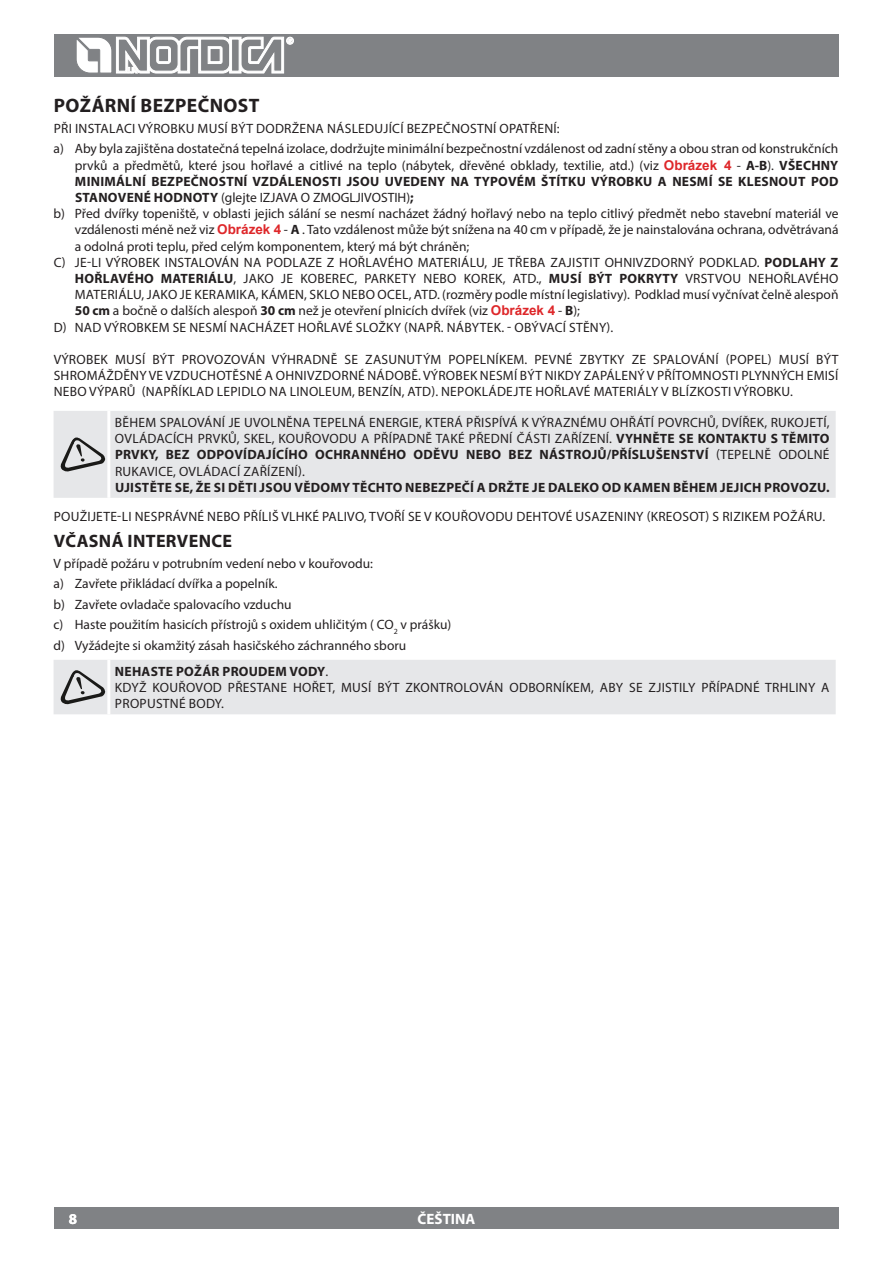
<style>
.page{position:relative;width:893px;height:1263px;background:#fff}
.page>*{position:absolute;margin:0;border:0;box-sizing:border-box;transform-origin:0 0}
.t1{font:700 19.5px "Myriad Pro";letter-spacing:.02em;color:#231f20}
.t2{font:700 18px "Myriad Pro";letter-spacing:.02em;color:#231f20}
.t3{font:700 15px "Myriad Pro";color:#fff}
.t4{font:13.5px/16.2px "Myriad Pro";letter-spacing:.02em;color:#231f20}
.t5{font:13.5px/20.4px "Myriad Pro";color:#231f20}
.t6{font:700 13.5px "Myriad Pro";letter-spacing:.02em;color:#231f20}
.s1{font-family:"Arial";font-weight:700;color:#de272a}
.s2{font-weight:700}
</style>
<div class="page">
<div style="left:54px;top:34px;width:785px;height:43px;background:#808285"></div>
<div style="left:54px;top:1208px;width:785px;height:21px;background:#808285"></div>
<div style="left:286px;top:37px;width:8px;height:7px;border:1px solid #fff;border-radius:50%"></div>
<svg style="left:76px;top:37px;width:217px;height:37px"></svg>
<div style="left:54px;top:411px;width:782px;height:87px;background:#e6e7e9"></div>
<hr style="left:107px;top:411px;width:3px;height:87px;background:#fff">
<svg style="left:60px;top:436px;width:45px;height:36px;background:#b3b4b5"></svg>
<div style="left:54px;top:660px;width:782px;height:54px;background:#e6e7e9"></div>
<h1 class="t1" style="left:54px;top:93px;width:207px">POŽÁRNÍ BEZPEČNOST</h1>
<p class="t4" style="left:54px;top:118px;width:786px;line-height:20.4px">PŘI INSTALACI VÝROBKU MUSÍ BÝT DODRŽENA NÁSLEDUJÍCÍ BEZPEČNOSTNÍ OPATŘENÍ:<br>A) ABY BYLA ZAJIŠTĚNA DOSTATEČNÁ TEPELNÁ IZOLACE, DODRŽUJTE MINIMÁLNÍ BEZPEČNOSTNÍ VZDÁLENOST OD ZADNÍ STĚNY A OBOU STRAN OD KONSTRUKČNÍCH</p>
<p class="t5" style="left:75px;top:157px;width:765px;line-height:16.2px">PRVKŮ A PŘEDMĚTŮ, KTERÉ JSOU HOŘLAVÉ A CITLIVÉ NA TEPLO (NÁBYTEK, DŘEVĚNÉ OBKLADY, TEXTILIE, ATD.) (VIZ <span class="s1">Obrázek 4</span> - <span class="s2">A-B</span>). <span class="s2">VŠECHNY<br>MINIMÁLNÍ BEZPEČNOSTNÍ</span></p>
<p class="t6" style="left:252px;top:172px;width:52px">VZDÁLENOST</p>
<p class="t6" style="left:337px;top:172px;width:163px">I JSOU UVEDENY NA TYPOV</p>
<p class="t6" style="left:517px;top:172px;width:101px">ÉM ŠTÍTKU VÝROB</p>
<p class="t6" style="left:635px;top:172px;width:129px">KU A NESMÍ SE KLESNO</p>
<p class="t6" style="left:789px;top:172px;width:51px">UTPOD</p>
<p class="t6" style="left:75px;top:189px;width:10px">STANOVEN</p>
<p class="t6" style="left:144px;top:189px;width:49px">É HODNOT</p>
<p class="t4" style="left:210px;top:189px;width:57px"><span class="s2">Y</span> (GLEJTE IZJAVA</p>
<p class="t4" style="left:301px;top:189px;width:23px">O ZMO</p>
<p class="t4" style="left:341px;top:189px;width:16px">GLJIVOSTI</p>
<p class="t4" style="left:398px;top:189px;width:18px">H)<span class="s2">;</span></p>
<p class="t5" style="left:54px;top:203px;width:786px">B) PŘED DVÍŘKY TOPENIŠTĚ, V OBLASTI JEJICH SÁLÁNÍ SE NESMÍ NACHÁZET ŽÁDNÝ HOŘLAVÝ NEBO NA TEPLO CITLIVÝ PŘEDMĚT NEBO STAVEBNÍ MATERIÁL VE</p>
<p class="t5" style="left:75px;top:219px;width:765px">VZDÁLENOSTI MÉNĚ NEŽ VIZ <span class="s1">Obrázek 4</span> - <span class="s2">A</span> . TATO VZDÁLENOST MŮŽE BÝT SNÍŽENA NA 40 CM V PŘÍPADĚ, ŽE JE NAINSTALOVÁNA OCHRANA, ODVĚTRÁVANÁ</p>
<p class="t5" style="left:75px;top:236px;width:396px">A ODOLNÁ PROTI TEPLU, PŘED CELÝM KOMPONENTEM, KTERÝ MÁ BÝT CHRÁNĚN;</p>
<p class="t4" style="left:54px;top:254px;width:785px">C) JE-LI VÝROBEK INSTALOVÁN NA PODLAZE Z HOŘLAVÉHO MATERIÁLU, JE TŘEBA ZAJISTIT OHNIVZDORNÝ PODKLAD. <span class="s2">PODLAHY Z</span></p>
<p class="t6" style="left:75px;top:270px;width:107px">HOŘLAVÉHO MATER</p>
<p class="t4" style="left:204px;top:270px;width:636px"><span class="s2">IÁLU</span>, JAKO JE KOBEREC, PARKETY NEBO KOREK, ATD., <span class="s2">MUSÍ BÝT POKRYTY</span> VRSTVOU NEHOŘLAVÉHO</p>
<p class="t4" style="left:75px;top:286px;width:765px">MATERIÁLU, JAKO JE KERAMIKA, KÁMEN, SKLO NEBO OCEL, ATD. (ROZMĚRY PODLE MÍSTNÍ LEGISLATIVY). PODKLAD MUSÍ VYČNÍVAT ČELNĚ ALESPOŇ</p>
<p class="t5" style="left:75px;top:300px;width:507px"><span class="s2">50 CM</span> A BOČNĚ O DALŠÍCH ALESPOŇ <span class="s2">30 CM</span> NEŽ JE OTEVŘENÍ PLNICÍCH DVÍŘEK (VIZ <span class="s1">Obrázek 4</span> - <span class="s2">B</span>);</p>
<p class="t4" style="left:54px;top:319px;width:561px">D) NAD VÝROBKEM SE NESMÍ NACHÁZET HOŘLAVÉ SLOŽKY (NAPŘ. NÁBYTEK. - OBÝVACÍ STĚNY).</p>
<p class="t4" style="left:54px;top:351px;width:786px;text-align:justify">VÝROBEK MUSÍ BÝT PROVOZOVÁN VÝHRADNĚ SE ZASUNUTÝM POPELNÍKEM. PEVNÉ ZBYTKY ZE SPALOVÁNÍ (POPEL) MUSÍ BÝT SHROMÁŽDĚNY VE VZDUCHOTĚSNÉ A OHNIVZDORNÉ NÁDOBĚ. VÝROBEK NESMÍ BÝT NIKDY ZAPÁLENÝ V PŘÍTOMNOSTI PLYNNÝCH EMISÍ NEBO VÝPARŮ (NAPŘÍKLAD LEPIDLO NA LINOLEUM, BENZÍN, ATD). NEPOKLÁDEJTE HOŘLAVÉ MATERIÁLY V BLÍZKOSTI VÝROBKU.</p>
<p class="t4" style="left:115px;top:414px;width:716px">BĚHEM SPALOVÁNÍ JE UVOLNĚNA TEPELNÁ ENERGIE, KTERÁ PŘISPÍVÁ K VÝRAZNÉMU OHŘÁTÍ POVRCHŮ, DVÍŘEK, RUKOJETÍ,<br>OVLÁDACÍCH PRVKŮ, SKEL, KOUŘOVODU A PŘÍPADNĚ TAKÉ PŘEDNÍ ČÁSTI ZAŘÍZENÍ. <span class="s2">VYHNĚTE SE KONTA</span></p>
<p class="t6" style="left:741px;top:430px;width:81px">KTU S TĚMITO</p>
<p class="t6" style="left:115px;top:446px;width:9px">PRV</p>
<p class="t6" style="left:140px;top:446px;width:35px">KY, BEZ</p>
<p class="t6" style="left:197px;top:446px;width:29px">ODPOVÍ</p>
<p class="t6" style="left:247px;top:446px;width:106px">DAJÍCÍHO OCHRANN</p>
<p class="t6" style="left:380px;top:446px;width:96px">ÉHO ODĚVU NEBO</p>
<p class="t6" style="left:509px;top:446px;width:9px">BEZ</p>
<p class="t6" style="left:540px;top:446px;width:10px">NÁSTRO</p>
<p class="t6" style="left:592px;top:446px;width:81px">JŮ/PŘÍSLUŠENSTVÍ</p>
<p class="t4" style="left:716px;top:447px;width:115px">(TEPELNĚ ODOLNÉ</p>
<p class="t4" style="left:115px;top:463px;width:191px">RUKAVICE, OVLÁDACÍ ZAŘÍZENÍ).</p>
<p class="t6" style="left:115px;top:478px;width:299px">UJISTĚTE SE, ŽE SI DĚTI JSOU VĚDOMY TĚCHTO NEBEZPEČÍ</p>
<p class="t6" style="left:477px;top:478px;width:30px">A DRŽTE</p>
<p class="t6" style="left:532px;top:478px;width:242px">JE DALEKO OD KAMEN BĚHEM JEJICH PROVOZ</p>
<p class="t6" style="left:817px;top:478px;width:14px">U.</p>
<p class="t4" style="left:54px;top:508px;width:773px">POUŽIJETE-LI NESPRÁVNÉ NEBO PŘÍLIŠ VLHKÉ PALIVO, TVOŘÍ SE V KOUŘOVODU DEHTOVÉ USAZENINY (KREOSOT) S RIZIKEM POŽÁRU.</p>
<h2 class="t2" style="left:54px;top:529px;width:180px">VČASNÁ INTERVENCE</h2>
<p class="t5" style="left:54px;top:553px;width:399px">V PŘÍPADĚ POŽÁRU V POTRUBNÍM VEDENÍ NEBO V KOUŘOVODU:<br>A) ZAVŘETE PŘIKLÁDACÍ DVÍŘKA A POPELNÍK.<br>B) ZAVŘETE OVLADAČE SPALOVACÍHO VZDUCHU<br>C) HASTE POUŽITÍM HASICÍCH PŘÍSTROJŮ S OXIDEM UHLIČITÝM ( CO<sub>2</sub> V PRÁŠKU)<br>D) VYŽÁDEJTE SI OKAMŽITÝ ZÁSAH HASIČSKÉHO ZÁCHRANNÉHO SBORU</p>
<p class="t4" style="left:115px;top:663px;width:716px"><span class="s2">NEHASTE POŽÁR PROUDEM VODY</span>.<br>KDYŽ KOUŘOVOD PŘESTANE HOŘET, MUSÍ BÝT ZKONTROLOVÁN ODBORNÍKEM, ABY SE ZJISTILY PŘÍPADNÉ TRHLINY A<br>PROPUSTNÉ BODY.</p>
<p class="t3" style="left:69px;top:1209px;width:10px">8</p>
<p class="t3" style="left:418px;top:1209px;width:59px">ČEŠTINA</p>
</div>
